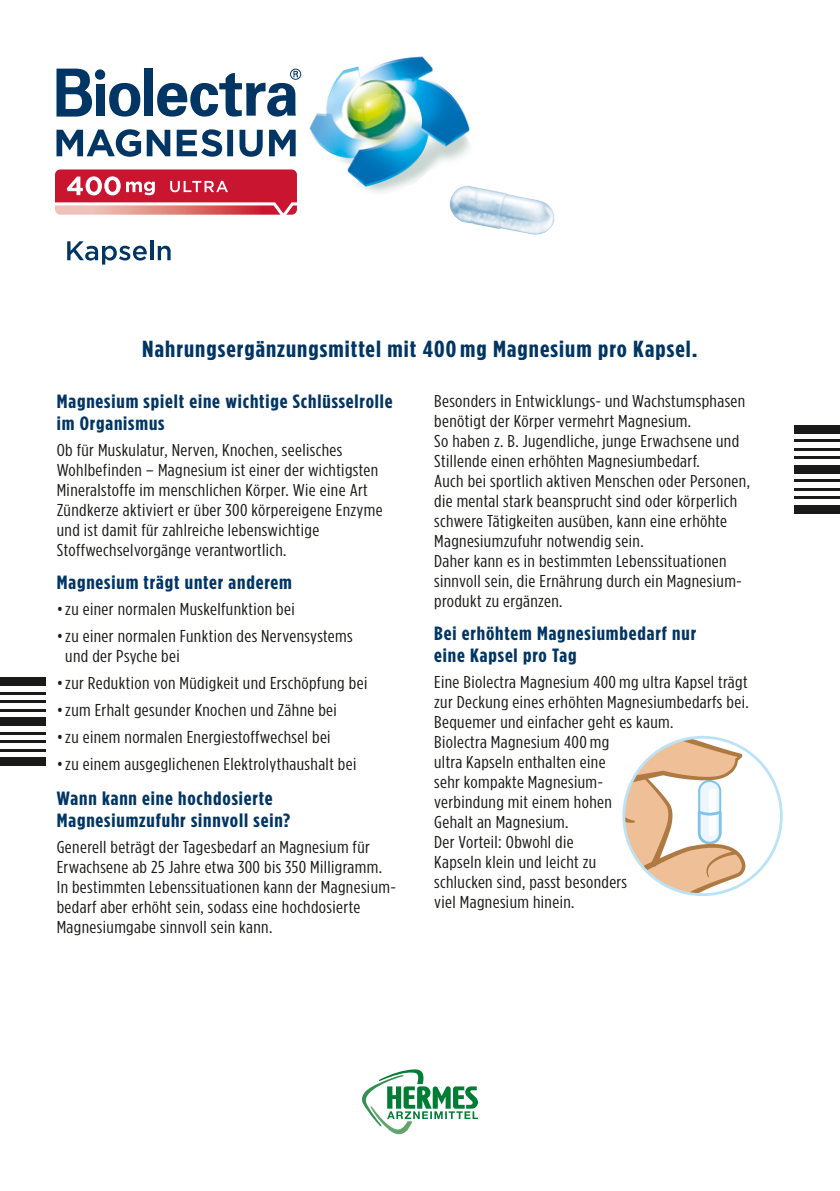
<style>
.page{position:relative;width:840px;height:1191px;background:#fff}
.page>*{position:absolute;margin:0;border:0;box-sizing:border-box;transform-origin:0 0}
.t1{font:700 23.2px "Gotham Condensed";letter-spacing:.04em;color:#003564;scale:1.15 1}
.t2{font:700 19.2px/22px "Gotham Condensed";letter-spacing:.04em;color:#003564;scale:1.15 1}
.t3{font:17.2px/20px "Gotham Condensed";letter-spacing:.02em;color:#1a1a18;scale:1.15 1}
</style>
<div class="page">
<img style="left:309px;top:56px;width:161px;height:137px">
<svg style="left:55px;top:169px;width:242px;height:46px;background:#d65060"></svg>
<svg style="left:56px;top:129px;width:239px;height:28px"></svg>
<div style="left:144px;top:69px;width:9px;height:47px;background:#003564"></div>
<svg style="left:109px;top:83px;width:31px;height:34px"></svg>
<div style="left:96px;top:84px;width:8px;height:32px;background:#003564"></div>
<div style="left:95px;top:69px;width:10px;height:11px;background:#003564;border-radius:50%"></div>
<svg style="left:56px;top:69px;width:36px;height:48px"></svg>
<svg style="left:157px;top:69px;width:144px;height:48px"></svg>
<svg style="left:67px;top:241px;width:80px;height:23px"></svg>
<hr style="left:150px;top:240px;width:3px;height:20px;background:#003564">
<svg style="left:158px;top:246px;width:12px;height:14px"></svg>
<img style="left:449px;top:185px;width:105px;height:50px">
<div style="left:0;top:677px;width:45px;height:9px;background:#1a1a18"></div>
<hr style="left:0;top:692px;width:45px;height:2px;background:#1a1a18">
<hr style="left:0;top:700px;width:45px;height:3px;background:#1a1a18">
<hr style="left:0;top:709px;width:45px;height:2px;background:#1a1a18">
<div style="left:0;top:717px;width:45px;height:9px;background:#1a1a18"></div>
<hr style="left:0;top:731px;width:45px;height:3px;background:#1a1a18">
<hr style="left:0;top:740px;width:45px;height:3px;background:#1a1a18">
<hr style="left:0;top:748px;width:45px;height:3px;background:#1a1a18">
<div style="left:0;top:757px;width:45px;height:8px;background:#1a1a18"></div>
<div style="left:794px;top:425px;width:45px;height:9px;background:#1a1a18"></div>
<hr style="left:794px;top:439px;width:45px;height:3px;background:#1a1a18">
<hr style="left:794px;top:448px;width:45px;height:3px;background:#1a1a18">
<hr style="left:794px;top:456px;width:45px;height:3px;background:#1a1a18">
<div style="left:794px;top:465px;width:45px;height:8px;background:#1a1a18"></div>
<hr style="left:794px;top:479px;width:45px;height:3px;background:#1a1a18">
<hr style="left:794px;top:488px;width:45px;height:2px;background:#1a1a18">
<hr style="left:794px;top:496px;width:45px;height:3px;background:#1a1a18">
<div style="left:794px;top:505px;width:45px;height:8px;background:#1a1a18"></div>
<svg style="left:362px;top:1069px;width:115px;height:66px"></svg>
<svg style="left:622px;top:736px;width:160px;height:160px"></svg>
<h1 class="t1" style="left:142px;top:335px;width:484px">Nahrungsergänzungsmittel mit 400mg Magnesium pro Kapsel.</h1>
<p class="t2" style="left:57px;top:390px;width:293px">Magnesium spielt eine wichtige Schlüsselrolle im Organismus</p>
<p class="t3" style="left:57px;top:439px;width:285px">Ob für Muskulatur, Nerven, Knochen, seelisches Wohlbefinden – Magnesium ist einer der wichtigsten Mineralstoffe im menschlichen Körper. Wie eine Art Zündkerze aktiviert er über 300 körpereigene Enzyme und ist damit für zahlreiche lebenswichtige Stoffwechselvorgänge verantwortlich.</p>
<p class="t2" style="left:57px;top:571px;width:206px">Magnesium trägt unter anderem</p>
<p class="t3" style="left:57px;top:598px;width:208px">•zu einer normalen Muskelfunktion bei</p>
<p class="t3" style="left:65px;top:626px;width:251px;text-indent:-9px">•zu einer normalen Funktion des Nervensystems und der Psyche bei</p>
<p class="t3" style="left:57px;top:673px;width:271px">•zur Reduktion von Müdigkeit und Erschöpfung bei</p>
<p class="t3" style="left:57px;top:700px;width:245px">•zum Erhalt gesunder Knochen und Zähne bei</p>
<p class="t3" style="left:57px;top:727px;width:239px">•zu einem normalen Energiestoffwechsel bei</p>
<p class="t3" style="left:57px;top:754px;width:262px">•zu einem ausgeglichenen Elektrolythaushalt bei</p>
<p class="t2" style="left:57px;top:787px;width:204px">Wann kann eine hochdosierte<br>Magnesiumzufuhr sinnvoll sein?</p>
<p class="t3" style="left:57px;top:836px;width:296px">Generell beträgt der Tagesbedarf an Magnesium für Erwachsene ab 25 Jahre etwa 300 bis 350 Milligramm.<br>In bestimmten Lebenssituationen kann der Magnesium&shy;bedarf aber erhöht sein, sodass eine hochdosierte Magnesiumgabe sinnvoll sein kann.</p>
<p class="t3" style="left:434px;top:390px;width:276px">Besonders in Entwicklungs- und Wachstumsphasen benötigt der Körper vermehrt Magnesium.<br>So haben z. B. Jugendliche, junge Erwachsene und Stillende einen erhöhten Magnesiumbedarf.<br>Auch bei sportlich aktiven Menschen oder Personen, die mental stark beansprucht sind oder körperlich schwere Tätigkeiten ausüben, kann eine erhöhte Magnesiumzufuhr notwendig sein.<br>Daher kann es in bestimmten Lebenssituationen sinnvoll sein, die Ernährung durch ein Magnesium&shy;produkt zu ergänzen.</p>
<p class="t2" style="left:434px;top:622px;width:229px">Bei erhöhtem Magnesiumbedarf nur eine Kapsel pro Tag</p>
<p class="t3" style="left:434px;top:671px;width:275px">Eine Biolectra Magnesium 400 mg ultra Kapsel trägt zur Deckung eines erhöhten Magnesiumbedarfs bei.<br>Bequemer und einfacher geht es kaum.<br>Biolectra Magnesium 400 mg<br>ultra Kapseln enthalten eine<br>sehr kompakte Magnesium-<br>verbindung mit einem hohen<br>Gehalt an Magnesium.<br>Der Vorteil: Obwohl die<br>Kapseln klein und leicht zu<br>schlucken sind, passt besonders<br>viel Magnesium hinein.</p>
</div>
